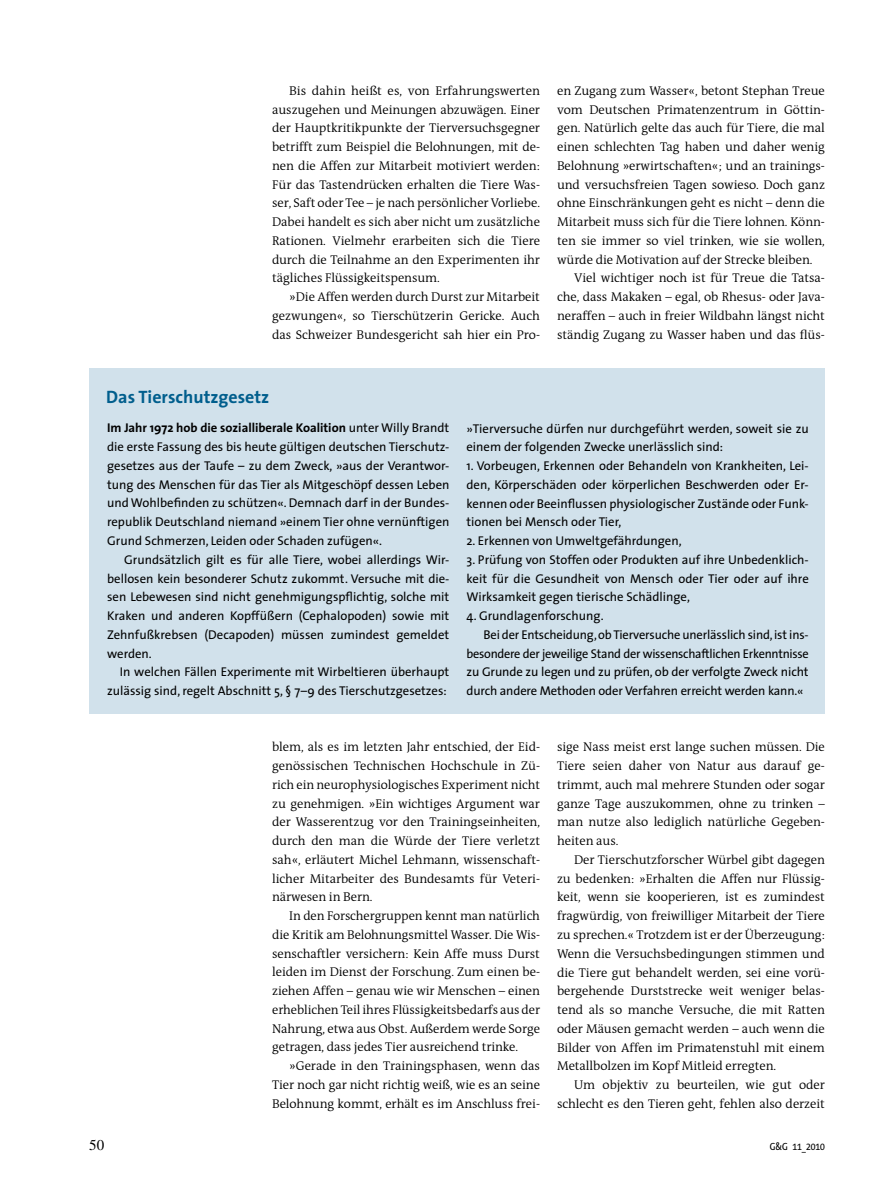
<style>
.page{position:relative;width:893px;height:1191px;background:#fff}
.page>*{position:absolute;margin:0;border:0;box-sizing:border-box;transform-origin:0 0}
.t1{font:700 18px "The Sans";color:#005e8d}
.t2{font:15px "Times";color:#000}
.t3{font:300 12.75px/18.8px "The Antiqua B4";letter-spacing:-.005em;color:#000;text-align:justify}
.t4{font:12.75px/18.8px "The Sans";color:#000;text-align:justify}
.t5{font:12.75px "The Sans";letter-spacing:-.02em;color:#000}
.t6{font:10.5px "The Sans Condensed";color:#000}
.s1{font-weight:700}
</style>
<div class="page">
<div style="left:89px;top:368px;width:736px;height:346px;background:#d1e1eb"></div>
<p class="t3" style="left:272px;top:82px;width:269px;text-indent:17px">Bis dahin heißt es, von Erfahrungswerten auszugehen und Meinungen abzuwägen. Einer der Hauptkritikpunkte der Tierversuchsgegner betrifft zum Beispiel die Belohnungen, mit de&shy;nen die Affen zur Mitarbeit motiviert werden:<br>Für das Tastendrücken erhalten die Tiere Was&shy;ser, Saft oder Tee – je nach persönlicher Vorliebe.<br>Dabei handelt es sich aber nicht um zusätzliche Rationen. Vielmehr erarbeiten sich die Tiere durch die Teilnahme an den Experimenten ihr tägliches Flüssigkeitspensum.</p>
<p class="t3" style="left:272px;top:288px;width:269px;text-indent:17px">»Die Affen werden durch Durst zur Mitarbeit gezwungen«, so Tierschützerin Gericke. Auch das Schweizer Bundesgericht sah hier ein Pro-</p>
<p class="t3" style="left:557px;top:82px;width:269px">en Zugang zum Wasser«, betont Stephan Treue</p>
<p class="t3" style="left:557px;top:100px;width:269px">vom Deutschen Primatenzentrum in Göttin-</p>
<p class="t3" style="left:557px;top:119px;width:269px">gen. Natürlich gelte das auch für Tiere, die mal</p>
<p class="t3" style="left:557px;top:138px;width:269px">einen schlechten Tag haben und daher wenig</p>
<p class="t3" style="left:557px;top:157px;width:269px">Belohnung »erwirtschaften«; und an trainings-</p>
<p class="t3" style="left:557px;top:175px;width:269px">und versuchsfreien Tagen sowieso. Doch ganz</p>
<p class="t3" style="left:557px;top:194px;width:269px">ohne Einschränkungen geht es nicht – denn die</p>
<p class="t3" style="left:557px;top:213px;width:268px">Mitarbeit muss sich für die Tiere lohnen. Könn-</p>
<p class="t3" style="left:557px;top:232px;width:269px">ten sie immer so viel trinken, wie sie wollen,</p>
<p class="t3" style="left:557px;top:250px;width:257px">würde die Motivation auf der Strecke bleiben.</p>
<p class="t3" style="left:574px;top:269px;width:252px">Viel wichtiger noch ist für Treue die Tatsa-</p>
<p class="t3" style="left:557px;top:288px;width:269px">che, dass Makaken – egal, ob Rhesus- oder Java-</p>
<p class="t3" style="left:557px;top:307px;width:269px">neraffen – auch in freier Wildbahn längst nicht</p>
<p class="t3" style="left:557px;top:325px;width:269px">ständig Zugang zu Wasser haben und das flüs-</p>
<h1 class="t1" style="left:106px;top:385px;width:164px">Das Tierschutzgesetz</h1>
<p class="t4" style="left:107px;top:419px;width:344px"><span class="s1">Im Jahr 1972 hob die sozialliberale Koalition</span> unter Willy Brandt die erste Fassung des bis heute gültigen deutschen Tierschutz&shy;gesetzes aus der Taufe – zu dem Zweck, »aus der Verantwor&shy;tung des Menschen für das Tier als Mitgeschöpf dessen Leben und Wohlbefinden zu schützen«. Demnach darf in der Bundes&shy;republik Deutschland niemand »einem Tier ohne vernünftigen Grund Schmerzen, Leiden oder Schaden zufügen«.</p>
<p class="t4" style="left:107px;top:550px;width:344px;text-indent:17px">Grundsätzlich gilt es für alle Tiere, wobei allerdings Wir&shy;bellosen kein besonderer Schutz zukommt. Versuche mit die&shy;sen Lebewesen sind nicht genehmigungspflichtig, solche mit Kraken und anderen Kopffüßern (Cephalopoden) sowie mit Zehnfußkrebsen (Decapoden) müssen zumindest gemeldet werden.</p>
<p class="t4" style="left:107px;top:662px;width:344px;text-align:right">In welchen Fällen Experimente mit Wirbeltieren überhaupt zulässig sind, regelt Abschnitt 5, § 7–9 des Tierschutzgesetzes:</p>
<p class="t4" style="left:466px;top:419px;width:344px">»Tierversuche dürfen nur durchgeführt werden, soweit sie zu einem der folgenden Zwecke unerlässlich sind:</p>
<p class="t4" style="left:466px;top:456px;width:344px">1. Vorbeugen, Erkennen oder Behandeln von Krankheiten, Lei&shy;den, Körperschäden oder körperlichen Beschwerden oder Er&shy;kennen oder Beeinflussen physiologischer Zustände oder Funk&shy;tionen bei Mensch oder Tier,</p>
<p class="t4" style="left:466px;top:531px;width:217px">2. Erkennen von Umweltgefährdungen,</p>
<p class="t4" style="left:466px;top:550px;width:344px">3. Prüfung von Stoffen oder Produkten auf ihre Unbedenklich&shy;keit für die Gesundheit von Mensch oder Tier oder auf ihre Wirksamkeit gegen tierische Schädlinge,</p>
<p class="t4" style="left:466px;top:606px;width:139px">4. Grundlagenforschung.</p>
<p class="t4" style="left:483px;top:625px;width:327px">Bei der Entscheidung, ob Tierversuche unerlässlich sind, ist ins-</p>
<p class="t5" style="left:466px;top:645px;width:344px">besondere der jeweilige Stand der wissenschaftlichen Erkenntnisse</p>
<p class="t4" style="left:466px;top:662px;width:344px">zu Grunde zu legen und zu prüfen, ob der verfolgte Zweck nicht</p>
<p class="t4" style="left:466px;top:681px;width:339px">durch andere Methoden oder Verfahren erreicht werden kann.«</p>
<p class="t3" style="left:272px;top:738px;width:269px">blem, als es im letzten Jahr entschied, der Eid&shy;genössischen Technischen Hochschule in Zü&shy;rich ein neurophysiologisches Experiment nicht zu genehmigen. »Ein wichtiges Argument war der Wasserentzug vor den Trainingseinheiten, durch den man die Würde der Tiere verletzt sah«, erläutert Michel Lehmann, wissenschaft&shy;licher Mitarbeiter des Bundesamts für Veteri&shy;närwesen in Bern.</p>
<p class="t3" style="left:272px;top:907px;width:269px;text-indent:17px">In den Forschergruppen kennt man natürlich die Kritik am Belohnungsmittel Wasser. Die Wis&shy;senschaftler versichern: Kein Affe muss Durst leiden im Dienst der Forschung. Zum einen be&shy;ziehen Affen – genau wie wir Menschen – einen erheblichen Teil ihres Flüssigkeitsbedarfs aus der Nahrung, etwa aus Obst. Außerdem werde Sorge getragen, dass jedes Tier ausreichend trinke.</p>
<p class="t3" style="left:272px;top:1057px;width:269px;text-indent:17px">»Gerade in den Trainingsphasen, wenn das Tier noch gar nicht richtig weiß, wie es an seine Belohnung kommt, erhält es im Anschluss frei-</p>
<p class="t3" style="left:557px;top:738px;width:269px">sige Nass meist erst lange suchen müssen. Die Tiere seien daher von Natur aus darauf ge&shy;trimmt, auch mal mehrere Stunden oder sogar ganze Tage auszukommen, ohne zu trinken – man nutze also lediglich natürliche Gegeben&shy;heiten aus.</p>
<p class="t3" style="left:557px;top:850px;width:269px;text-indent:17px">Der Tierschutzforscher Würbel gibt dagegen zu bedenken: »Erhalten die Affen nur Flüssig&shy;keit, wenn sie kooperieren, ist es zumindest fragwürdig, von freiwilliger Mitarbeit der Tiere zu sprechen.« Trotzdem ist er der Überzeugung:<br>Wenn die Versuchsbedingungen stimmen und die Tiere gut behandelt werden, sei eine vorü&shy;bergehende Durststrecke weit weniger belas&shy;tend als so manche Versuche, die mit Ratten oder Mäusen gemacht werden – auch wenn die Bilder von Affen im Primatenstuhl mit einem Metallbolzen im Kopf Mitleid erregten.</p>
<p class="t3" style="left:557px;top:1076px;width:269px;text-align:right">Um objektiv zu beurteilen, wie gut oder schlecht es den Tieren geht, fehlen also derzeit</p>
<p class="t2" style="left:89px;top:1137px;width:16px">50</p>
<p class="t6" style="left:770px;top:1138px;width:57px">G&amp;G 11_2010</p>
</div>
